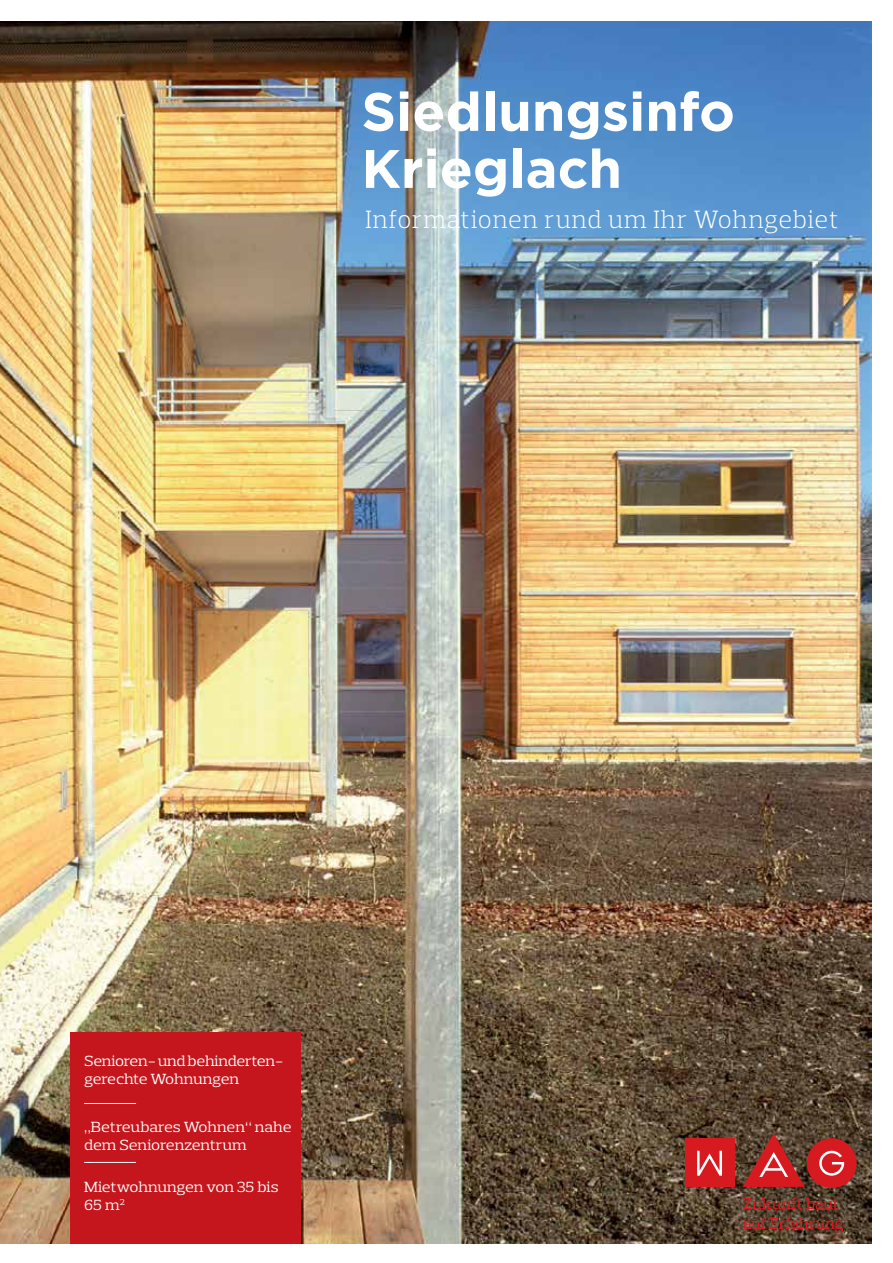
<style>
.page{position:relative;width:893px;height:1263px;background:#fff}
.page>*{position:absolute;margin:0;border:0;box-sizing:border-box;transform-origin:0 0}
.t1{font:700 54px/57px "Gotham";color:#fff}
.t2{font:300 25.5px "Prelo Slab";letter-spacing:.03em;color:#fff}
.t3{font:15px/18px "Prelo Slab";letter-spacing:-.01em;color:#fff;scale:1.1 1}
</style>
<div class="page">
<img style="left:0;top:21px;width:872px;height:1223px">
<div style="left:70px;top:1032px;width:230px;height:212px;background:#c4161c"></div>
<div style="left:685px;top:1138px;width:49px;height:49px;background:#d71920"></div>
<svg style="left:697px;top:1151px;width:25px;height:25px"></svg>
<svg style="left:743px;top:1133px;width:62px;height:54px;background:#963a34"></svg>
<div style="left:807px;top:1138px;width:50px;height:50px;background:#d71920;border-radius:50%"></div>
<svg style="left:819px;top:1151px;width:25px;height:25px"></svg>
<svg style="left:743px;top:1198px;width:95px;height:11px"></svg>
<svg style="left:743px;top:1217px;width:100px;height:15px"></svg>
<hr style="left:84px;top:1103px;width:52px;height:1px;background:#fff">
<hr style="left:84px;top:1162px;width:52px;height:1px;background:#fff">
<h1 class="t1" style="left:361px;top:82px;width:375px">Siedlungsinfo<br>Krieglach</h1>
<h2 class="t2" style="left:365px;top:203px;width:475px">Informationen rund um Ihr Wohngebiet</h2>
<p class="t3" style="left:84px;top:1052px;width:183px">Senioren- und behinderten&shy;gerechte Wohnungen</p>
<p class="t3" style="left:84px;top:1118px;width:190px">„Betreubares Wohnen“ nahe dem Seniorenzentrum</p>
<p class="t3" style="left:84px;top:1178px;width:178px">Mietwohnungen von 35 bis<br>65 m<sup>2</sup></p>
</div>
